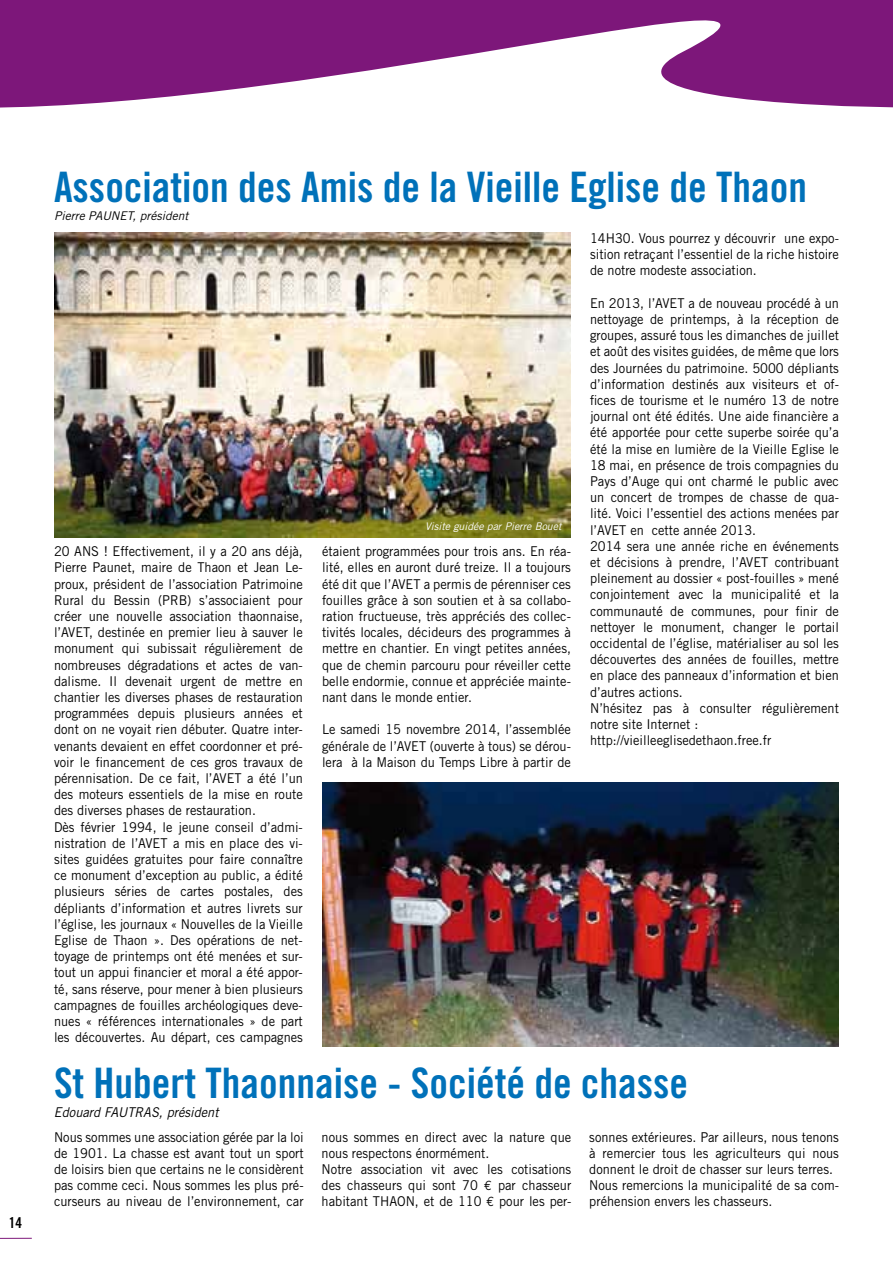
<style>
.page{position:relative;width:893px;height:1263px;background:#fff}
.page>*{position:absolute;margin:0;border:0;box-sizing:border-box;transform-origin:0 0}
.t1{font:42px "Trade Gothic Bold Cond Twenty";color:#0071b9}
.t2{font:15px "Trade Gothic Bold Cond Twenty";color:#000}
.t3{font:13.5px/16.2px "Trade Gothic";color:#000;scale:.95 1}
.t4{font:italic 13.5px "Trade Gothic";color:#000;scale:.95 1}
.t5{font:italic 12px "Trade Gothic";color:#000}
.t6{font:italic 10.5px "Trade Gothic";color:#fff}
.s1{font-family:"Euro Mono"}
</style>
<div class="page">
<svg style="left:0;top:0;width:893px;height:108px;fill:#7d177a"></svg>
<hr style="left:0;top:1238px;width:32px;height:1px;background:#7d177a">
<img style="left:322px;top:782px;width:517px;height:264px">
<img style="left:54px;top:232px;width:517px;height:305px">
<p class="t2" style="left:9px;top:1213px;width:15px">14</p>
<h1 class="t1" style="left:54px;top:162px;width:755px">Association des Amis de la Vieille Eglise de Thaon</h1>
<p class="t5" style="left:54px;top:208px;width:136px">Pierre PAUNET, président</p>
<p class="t6" style="left:425px;top:519px;width:138px">Visite guidée par Pierre Bouet</p>
<p class="t3" style="left:54px;top:543px;width:264px">20 ANS ! Effectivement, il y a 20 ans déjà, Pierre Paunet, maire de Thaon et Jean Le&shy;proux, président de l’association Patrimoine Rural du Bessin (PRB) s’associaient pour créer une nouvelle association thaonnaise, l’AVET, destinée en premier lieu à sauver le monument qui subissait régulièrement de nombreuses dégradations et actes de van&shy;dalisme. Il devenait urgent de mettre en chantier les diverses phases de restauration programmées depuis plusieurs années et dont on ne voyait rien débuter. Quatre inter&shy;venants devaient en effet coordonner et pré&shy;voir le financement de ces gros travaux de pérennisation. De ce fait, l’AVET a été l’un des moteurs essentiels de la mise en route des diverses phases de restauration.<br>Dès février 1994, le jeune conseil d’admi&shy;nistration de l’AVET a mis en place des vi&shy;sites guidées gratuites pour faire connaître ce monument d’exception au public, a édité plusieurs séries de cartes postales, des dépliants d’information et autres livrets sur l’église, les journaux « Nouvelles de la Vieille Eglise de Thaon ». Des opérations de net&shy;toyage de printemps ont été menées et sur&shy;tout un appui financier et moral a été appor&shy;té, sans réserve, pour mener à bien plusieurs campagnes de fouilles archéologiques deve&shy;nues « références internationales » de part les découvertes. Au départ, ces campagnes</p>
<p class="t3" style="left:322px;top:543px;width:264px;text-align:justify">étaient programmées pour trois ans. En réa&shy;lité, elles en auront duré treize. Il a toujours été dit que l’AVET a permis de pérenniser ces fouilles grâce à son soutien et à sa collabo&shy;ration fructueuse, très appréciés des collec&shy;tivités locales, décideurs des programmes à mettre en chantier. En vingt petites années, que de chemin parcouru pour réveiller cette belle endormie, connue et appréciée mainte&shy;nant dans le monde entier.</p>
<p class="t3" style="left:322px;top:721px;width:263px;text-align:justify">Le samedi 15 novembre 2014, l’assemblée générale de l’AVET (ouverte à tous) se dérou&shy;lera à la Maison du Temps Libre à partir de</p>
<p class="t3" style="left:590px;top:230px;width:263px;text-align:justify">14H30. Vous pourrez y découvrir une expo&shy;sition retraçant l’essentiel de la riche histoire de notre modeste association.</p>
<p class="t3" style="left:590px;top:295px;width:264px">En 2013, l’AVET a de nouveau procédé à un nettoyage de printemps, à la réception de groupes, assuré tous les dimanches de juillet et août des visites guidées, de même que lors des Journées du patrimoine. 5000 dépliants d’information destinés aux visiteurs et of&shy;fices de tourisme et le numéro 13 de notre journal ont été édités. Une aide financière a été apportée pour cette superbe soirée qu’a été la mise en lumière de la Vieille Eglise le 18 mai, en présence de trois compagnies du Pays d’Auge qui ont charmé le public avec un concert de trompes de chasse de qua&shy;lité. Voici l’essentiel des actions menées par l’AVET en cette année 2013.<br>2014 sera une année riche en événements et décisions à prendre, l’AVET contribuant pleinement au dossier « post-fouilles » mené conjointement avec la municipalité et la communauté de communes, pour finir de nettoyer le monument, changer le portail occidental de l’église, matérialiser au sol les découvertes des années de fouilles, mettre en place des panneaux d’information et bien d’autres actions.<br>N’hésitez pas à consulter régulièrement notre site Internet : http://vieilleeglisedethaon.free.fr</p>
<h1 class="t1" style="left:54px;top:1057px;width:636px">St Hubert Thaonnaise - Société de chasse</h1>
<p class="t4" style="left:54px;top:1104px;width:175px">Edouard FAUTRAS, président</p>
<p class="t3" style="left:54px;top:1128px;width:264px;text-align:justify">Nous sommes une association gérée par la loi de 1901. La chasse est avant tout un sport de loisirs bien que certains ne le considèrent pas comme ceci. Nous sommes les plus pré&shy;curseurs au niveau de l’environnement, car</p>
<p class="t3" style="left:322px;top:1128px;width:264px">nous sommes en direct avec la nature que nous respectons énormément.<br>Notre association vit avec les cotisations des chasseurs qui sont 70 <span class="s1">€</span> par chasseur habitant THAON, et de 110 <span class="s1">€</span> pour les per-</p>
<p class="t3" style="left:589px;top:1128px;width:264px">sonnes extérieures. Par ailleurs, nous tenons à remercier tous les agriculteurs qui nous donnent le droit de chasser sur leurs terres.<br>Nous remercions la municipalité de sa com&shy;préhension envers les chasseurs.</p>
</div>
